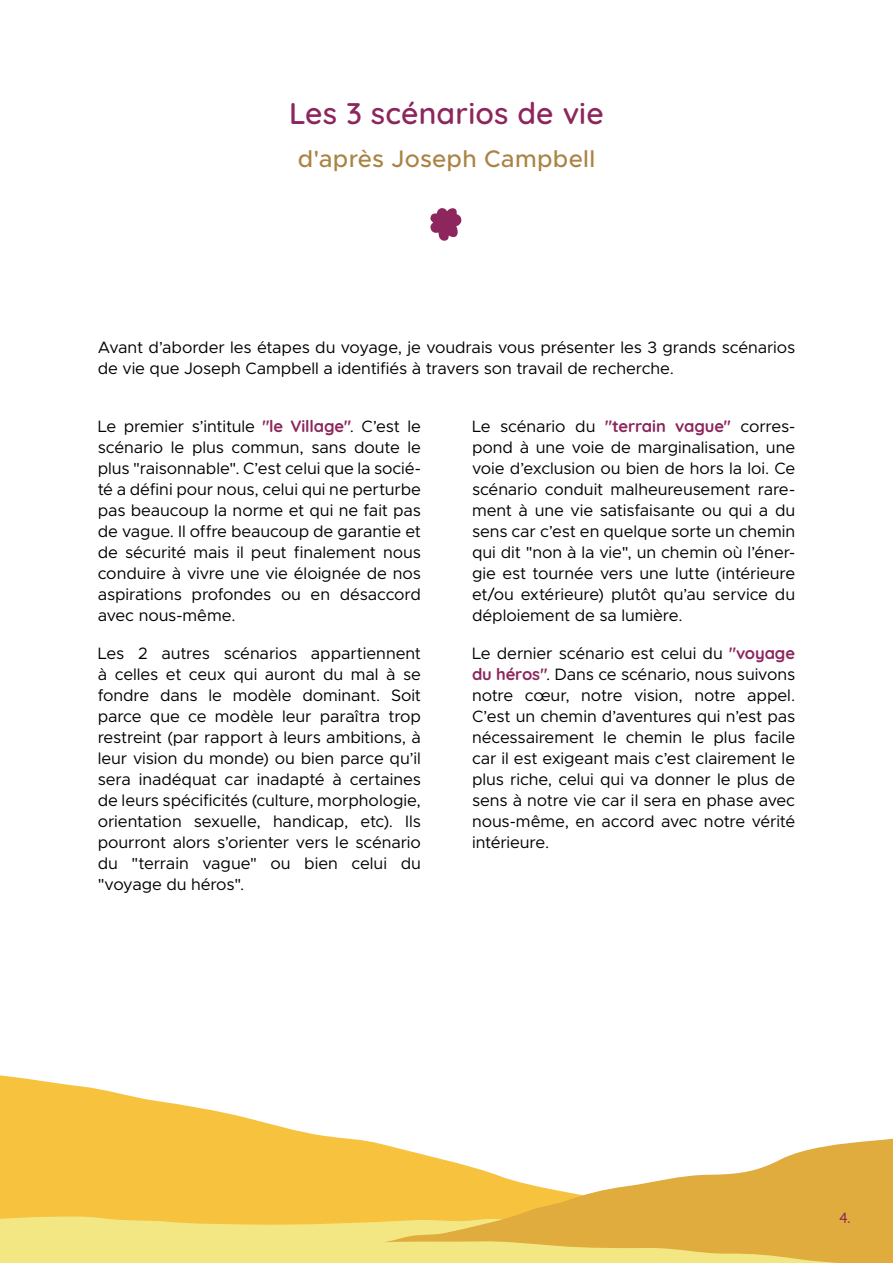
<style>
.page{position:relative;width:893px;height:1263px;background:#fff}
.page>*{position:absolute;margin:0;border:0;box-sizing:border-box;transform-origin:0 0}
.t1{font:600 30px "Quicksand";letter-spacing:.005em;color:#8c265c}
.t2{font:500 24px "Metropolis";letter-spacing:.01em;color:#ab8344}
.t3{font:16.5px/21px "Metropolis";letter-spacing:-.005em;color:#000;text-align:justify}
.t4{font:500 15px "Quicksand";color:#8c265c}
.s1{font-family:"Quicksand";font-weight:700;color:#8c265c}
</style>
<div class="page">
<div style="left:0;top:1225px;width:382px;height:38px;background:#f3e783"></div>
<svg style="left:0;top:1075px;width:382px;height:150px;fill:#f7c23e"></svg>
<svg style="left:382px;top:1138px;width:511px;height:125px"></svg>
<svg style="left:430px;top:208px;width:32px;height:33px"></svg>
<h1 class="t1" style="left:289px;top:101px;width:316px">Les 3 scénarios de vie</h1>
<h2 class="t2" style="left:298px;top:146px;width:299px">d'après Joseph Campbell</h2>
<p class="t3" style="left:98px;top:337px;width:699px">Avant d’aborder les étapes du voyage, je voudrais vous présenter les 3 grands scénarios de vie que Joseph Campbell a identifiés à travers son travail de recherche.</p>
<p class="t3" style="left:98px;top:416px;width:325px">Le premier s’intitule <span class="s1">"le Village"</span>. C’est le scénario le plus commun, sans doute le plus "raisonnable". C’est celui que la socié&shy;té a défini pour nous, celui qui ne perturbe pas beaucoup la norme et qui ne fait pas de vague. Il offre beaucoup de garantie et de sécurité mais il peut finalement nous conduire à vivre une vie éloignée de nos aspirations profondes ou en désaccord avec nous-même.</p>
<p class="t3" style="left:98px;top:643px;width:325px">Les 2 autres scénarios appartiennent à celles et ceux qui auront du mal à se fondre dans le modèle dominant. Soit parce que ce modèle leur paraîtra trop restreint (par rapport à leurs ambitions, à leur vision du monde) ou bien parce qu’il sera inadéquat car inadapté à certaines de leurs spécificités (culture, morphologie, orientation sexuelle, handicap, etc). Ils pourront alors s’orienter vers le scénario du "terrain vague" ou bien celui du "voyage du héros".</p>
<p class="t3" style="left:472px;top:416px;width:325px">Le scénario du <span class="s1">"terrain vague"</span> corres&shy;pond à une voie de marginalisation, une voie d’exclusion ou bien de hors la loi. Ce scénario conduit malheureusement rare&shy;ment à une vie satisfaisante ou qui a du sens car c’est en quelque sorte un chemin qui dit "non à la vie", un chemin où l’éner&shy;gie est tournée vers une lutte (intérieure et/ou extérieure) plutôt qu’au service du déploiement de sa lumière.</p>
<p class="t3" style="left:472px;top:643px;width:325px">Le dernier scénario est celui du <span class="s1">"voyage du héros"</span>. Dans ce scénario, nous suivons notre cœur, notre vision, notre appel.<br>C’est un chemin d’aventures qui n’est pas nécessairement le chemin le plus facile car il est exigeant mais c’est clairement le plus riche, celui qui va donner le plus de sens à notre vie car il sera en phase avec nous-même, en accord avec notre vérité intérieure.</p>
<p class="t4" style="left:839px;top:1210px;width:13px">4.</p>
</div>
